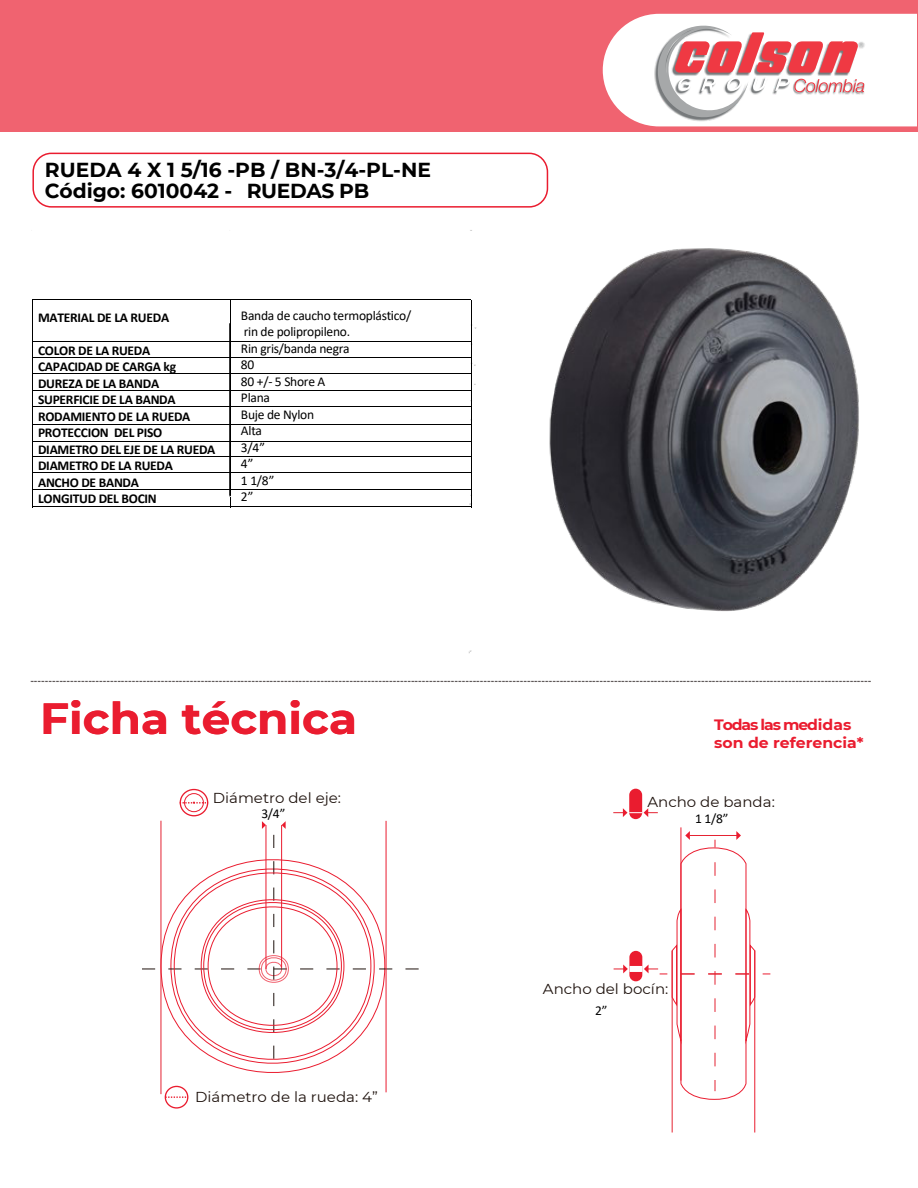
<style>
.page{position:relative;width:918px;height:1188px;background:#fff}
.page>*{position:absolute;margin:0;border:0;box-sizing:border-box;transform-origin:0 0}
.t1{font:700 43.5px "Montserrat";color:#ea1c2f;scale:1.04 1}
.t2{font:700 20.25px/20.7px "Montserrat";color:#000}
.t3{font:700 20.25px "Montserrat";letter-spacing:-.02em;color:#000}
.t4{font:700 15px/18px "Montserrat";color:#ea1c2f;scale:1.04 1}
.t5{font:14.4px "Montserrat";color:#1e120d;scale:1.04 1}
.t6{font:700 13.5px/16.5px "Calibri";letter-spacing:-.02em;color:#000}
.t7{font:13.5px/16.5px "Calibri";letter-spacing:-.02em;color:#000}
.t8{font:700 9px "Montserrat";color:#5e5858;scale:1.04 1}
.s1{font-family:"Myriad Pro"}
</style>
<div class="page">
<div style="left:0;top:0;width:918px;height:132px;background:#f06370"></div>
<svg style="left:603px;top:14px;width:314px;height:112px;background:#f2d5d7"></svg>
<div style="left:32px;top:153px;width:516px;height:55px;border:2px solid #ea1c2f;border-radius:18px"></div>
<hr style="left:681px;top:827px;width:1px;height:254px;background:#ea1c2f">
<hr style="left:266px;top:825px;width:1px;height:144px;background:#ea1c2f">
<hr style="left:281px;top:825px;width:1px;height:143px;background:#ea1c2f">
<hr style="left:672px;top:951px;width:1px;height:182px;background:#e52332">
<hr style="left:161px;top:821px;width:1px;height:273px;background:#e52332">
<hr style="left:386px;top:821px;width:1px;height:271px;background:#ea1c2f">
<div style="left:184px;top:793px;width:20px;height:19px;border:1px solid #ea1c2f;border-radius:50%"></div>
<div style="left:180px;top:789px;width:28px;height:27px;border:1px solid #ea1c2f;border-radius:50%"></div>
<svg style="left:180px;top:802px;width:28px;height:2px"></svg>
<svg style="left:142px;top:835px;width:277px;height:231px"></svg>
<svg style="left:282px;top:821px;width:4px;height:8px"></svg>
<svg style="left:262px;top:821px;width:4px;height:8px"></svg>
<div style="left:629px;top:789px;width:13px;height:30px;background:#ea1c2f;border-radius:6px"></div>
<svg style="left:613px;top:808px;width:45px;height:9px"></svg>
<svg style="left:614px;top:965px;width:14px;height:8px"></svg>
<div style="left:629px;top:951px;width:13px;height:30px;background:#ea1c2f;border-radius:6px"></div>
<div style="left:630px;top:966px;width:12px;height:6px;background:#fff"></div>
<hr style="left:754px;top:950px;width:1px;height:183px;background:#ea1c2f">
<svg style="left:644px;top:831px;width:112px;height:269px"></svg>
<div style="left:165px;top:1086px;width:23px;height:23px;border:1px solid #ea1c2f;border-radius:50%"></div>
<svg style="left:165px;top:1096px;width:23px;height:2px"></svg>
<hr style="left:33px;top:299px;width:438px;height:1px;background:#000">
<hr style="left:33px;top:341px;width:438px;height:1px;background:#000">
<hr style="left:33px;top:357px;width:438px;height:1px;background:#000">
<hr style="left:33px;top:373px;width:438px;height:1px;background:#000">
<hr style="left:33px;top:390px;width:438px;height:1px;background:#000">
<hr style="left:33px;top:406px;width:438px;height:1px;background:#000">
<hr style="left:33px;top:441px;width:438px;height:1px;background:#000">
<hr style="left:33px;top:424px;width:438px;height:1px;background:#000">
<hr style="left:33px;top:456px;width:438px;height:1px;background:#000">
<hr style="left:33px;top:472px;width:438px;height:1px;background:#000">
<hr style="left:33px;top:507px;width:438px;height:1px;background:#000">
<hr style="left:33px;top:489px;width:438px;height:1px;background:#000">
<hr style="left:471px;top:300px;width:1px;height:208px;background:#000">
<hr style="left:229px;top:324px;width:1px;height:172px;background:#000">
<hr style="left:230px;top:300px;width:1px;height:208px;background:#000">
<hr style="left:32px;top:300px;width:1px;height:208px;background:#000">
<img style="left:549px;top:248px;width:310px;height:364px">
<h2 class="t2" style="left:45px;top:159px;width:388px">RUEDA 4 X 1 5/16 -PB / BN-3/4-PL-NE<br>Código: 6010042 -</h2>
<h2 class="t3" style="left:247px;top:176px;width:124px">RUEDAS PB</h2>
<h3 class="t6" style="left:38px;top:309px;width:133px">MATERIAL DE LA RUEDA</h3>
<h3 class="t6" style="left:38px;top:342px;width:179px">COLOR DE LA RUEDA<br>CAPACIDAD DE CARGA kg<br>DUREZA DE LA BANDA<br>SUPERFICIE DE LA BANDA<br>RODAMIENTO DE LA RUEDA<br>PROTECCION DEL PISO<br>DIAMETRO DEL EJE DE LA RUEDA<br>DIAMETRO DE LA RUEDA<br>ANCHO DE BANDA<br>LONGITUD DEL BOCIN</h3>
<h3 class="t7" style="left:241px;top:307px;width:172px">Banda de caucho termoplás<span class="s1">ti</span>co/ rin de polipropileno.<br>Rin gris/banda negra<br>80<br>80 +/- 5 Shore A<br>Plana<br>Buje de Nylon<br>Alta<br>3/4”<br>4”<br>1 1/8”<br>2”</h3>
<p class="t8" style="left:30px;top:674px;width:810px">----------------------------------------------------------------------------------------------------------------------------------------------------------------------------------------------------------------------------------------</p>
<h1 class="t1" style="left:40px;top:687px;width:306px">Ficha técnica</h1>
<h3 class="t4" style="left:714px;top:715px;width:145px">Todas las medidas son de referencia*</h3>
<h3 class="t5" style="left:213px;top:788px;width:125px">Diámetro del eje:</h3>
<h3 class="t7" style="left:261px;top:805px;width:26px">3/4”</h3>
<h3 class="t5" style="left:195px;top:1087px;width:177px">Diámetro de la rueda: 4”</h3>
<h3 class="t5" style="left:647px;top:792px;width:124px">Ancho de banda:</h3>
<h3 class="t7" style="left:695px;top:810px;width:35px">1 1/8”</h3>
<h3 class="t5" style="left:543px;top:979px;width:122px">Ancho del bocín:</h3>
<h3 class="t7" style="left:595px;top:1002px;width:14px">2”</h3>
</div>
